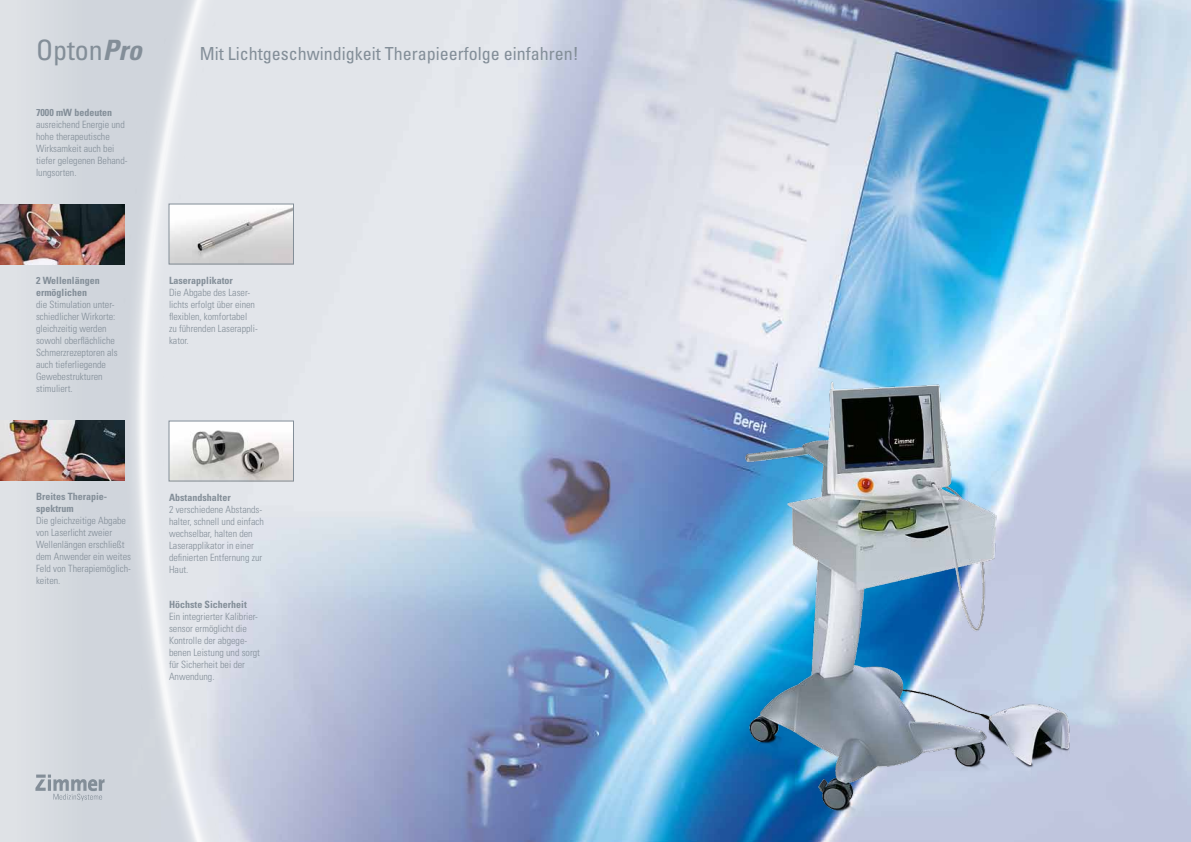
<style>
.page{position:relative;width:1191px;height:842px;background:#fff}
.page>*{position:absolute;margin:0;border:0;box-sizing:border-box;transform-origin:0 0}
.t1{font:condensed 28px "Univers LT";color:#838e98}
.t2{font:condensed 18px "Univers LT";color:#838e98}
.t3{font:300 condensed 10px/12px "Univers LT";color:#838e98}
.t4{font:700 condensed 10px/12px "Univers LT";color:#838e98}
.s1{font-weight:700;font-style:italic}
</style>
<div class="page">
<img style="left:231px;top:0;width:960px;height:842px">
<img style="left:0;top:0;width:231px;height:842px">
<img style="left:0;top:204px;width:125px;height:60px">
<img style="left:0;top:420px;width:125px;height:60px">
<img style="left:171px;top:206px;width:121px;height:56px">
<div style="left:169px;top:204px;width:125px;height:60px;border:1px solid #838e98"></div>
<img style="left:171px;top:423px;width:121px;height:56px">
<div style="left:169px;top:421px;width:125px;height:60px;border:1px solid #838e98"></div>
<img style="left:25px;top:768px;width:90px;height:42px">
<img style="left:738px;top:363px;width:339px;height:453px">
<h1 class="t1" style="left:36px;top:32px;width:107px">Opton<span class="s1">Pro</span></h1>
<h2 class="t2" style="left:200px;top:42px;width:380px">Mit Lichtgeschwindigkeit Therapieerfolge einfahren!</h2>
<p class="t4" style="left:36px;top:106px;width:78px">7000 mW bedeuten</p>
<p class="t3" style="left:36px;top:118px;width:93px">ausreichend Energie und hohe therapeutische<br>Wirksamkeit auch bei tiefer gelegenen Behand&shy;lungsorten.</p>
<p class="t4" style="left:36px;top:274px;width:65px">2 Wellenlängen ermöglichen</p>
<p class="t3" style="left:36px;top:298px;width:83px">die Stimulation unter&shy;schiedlicher Wirkorte: gleichzeitig werden sowohl oberflächliche<br>Schmerzrezeptoren als auch tieferliegende<br>Gewebestrukturen stimuliert.</p>
<p class="t4" style="left:169px;top:274px;width:65px">Laserapplikator</p>
<p class="t3" style="left:169px;top:286px;width:90px">Die Abgabe des Laser&shy;lichts erfolgt über einen flexiblen, komfortabel<br>zu führenden Laserappli&shy;kator.</p>
<p class="t4" style="left:36px;top:490px;width:73px">Breites Therapie&shy;spektrum</p>
<p class="t3" style="left:36px;top:514px;width:96px">Die gleichzeitige Abgabe von Laserlicht zweier<br>Wellenlängen erschließt dem Anwender ein weites<br>Feld von Therapiemöglich&shy;keiten.</p>
<p class="t4" style="left:169px;top:491px;width:63px">Abstandshalter</p>
<p class="t3" style="left:169px;top:503px;width:96px">2 verschiedene Abstands&shy;halter, schnell und einfach wechselbar, halten den<br>Laserapplikator in einer definierten Entfernung zur<br>Haut.</p>
<p class="t4" style="left:169px;top:598px;width:79px">Höchste Sicherheit</p>
<p class="t3" style="left:169px;top:610px;width:93px">Ein integrierter Kalibrier&shy;sensor ermöglicht die<br>Kontrolle der abgege&shy;benen Leistung und sorgt für Sicherheit bei der<br>Anwendung.</p>
</div>
